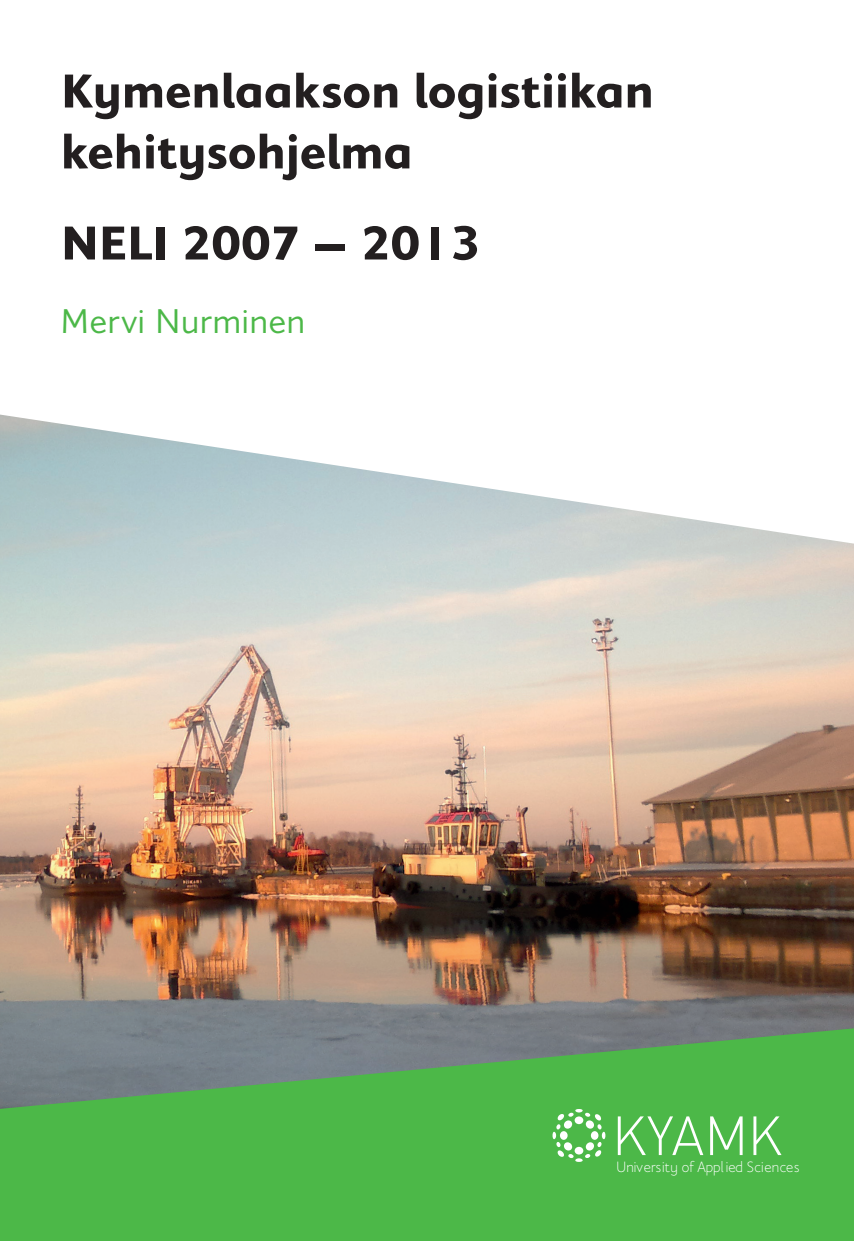
<style>
.page{position:relative;width:854px;height:1241px;background:#fff}
.page>*{position:absolute;margin:0;border:0;box-sizing:border-box;transform-origin:0 0}
.t1{font:700 50.75px/60.9px "Elisar DT Infant";color:#231f20}
.t2{font:36.75px "Elisar DT Infant";letter-spacing:.02em;color:#4cb848}
.t3{font:300 15.92px "Elisar DT Infant";color:#fff}
</style>
<div class="page">
<img style="left:0;top:784px;width:853px;height:232px">
<svg style="left:0;top:414px;width:853px;height:370px"></svg>
<svg style="left:0;top:1016px;width:853px;height:224px;background:#56a957"></svg>
<svg style="left:617px;top:1116px;width:164px;height:38px"></svg>
<svg style="left:552px;top:1108px;width:53px;height:53px"></svg>
<p class="t1" style="left:61px;top:65px;width:594px">Kymenlaakson logistiikan kehitysohjelma</p>
<p class="t1" style="left:61px;top:217px;width:420px">NELI 2007 – 2013</p>
<p class="t2" style="left:61px;top:308px;width:245px">Mervi Nurminen</p>
<p class="t3" style="left:616px;top:1161px;width:184px">University of Appl ied Sciences</p>
</div>
